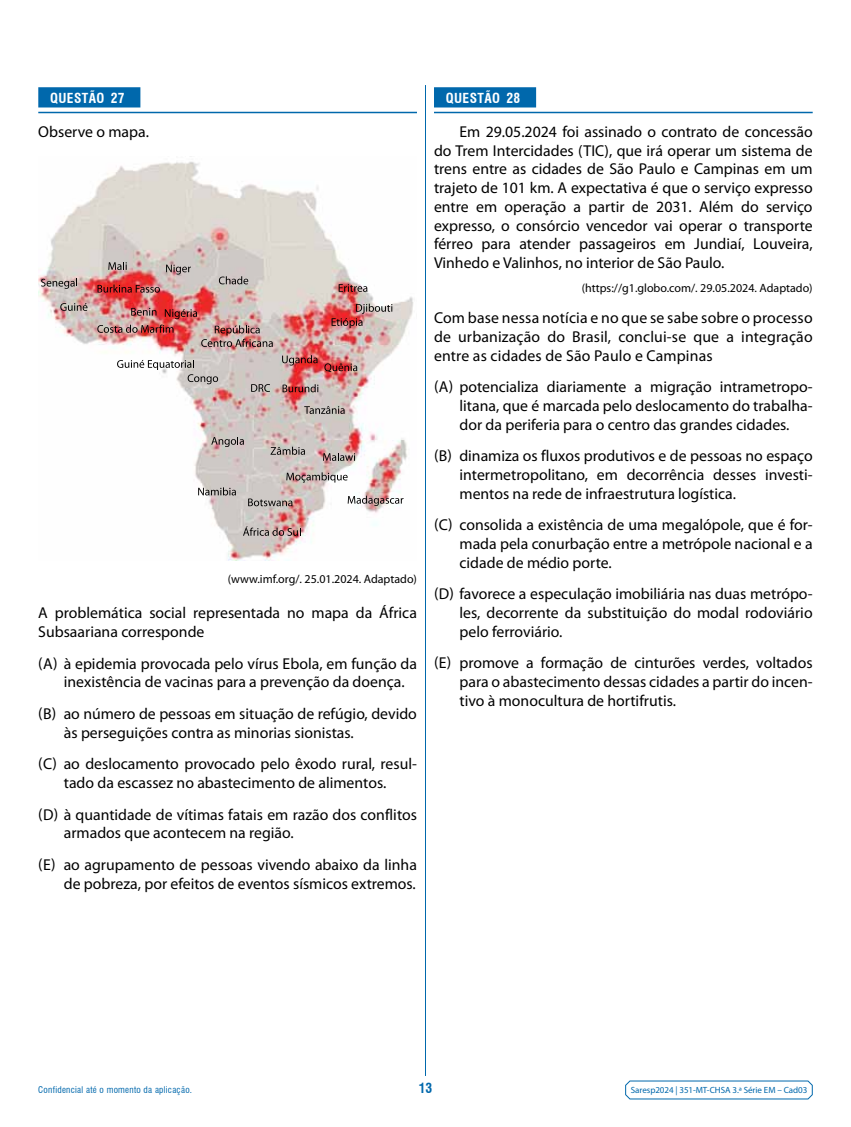
<style>
.page{position:relative;width:851px;height:1127px;background:#fff}
.page>*{position:absolute;margin:0;border:0;box-sizing:border-box;transform-origin:0 0}
.t1{font:15.75px/18.8px "Myriad Pro";color:#000;text-align:justify}
.t2{font:700 condensed 13.5px "Swiss 721 BT";letter-spacing:.03em;color:#fff}
.t3{font:700 condensed 13.5px "Swiss 721 BT";color:#0068ac}
.t4{font:12px "Myriad Pro";color:#000}
.t5{font:9px "Myriad Pro";letter-spacing:-.005em;color:#0068ac}
.t6{font:condensed 9px "Swiss 721 BT";letter-spacing:.03em;color:#0068ac}
</style>
<div class="page">
<svg style="left:625px;top:1080px;width:187px;height:20px"></svg>
<hr style="left:425px;top:85px;width:1px;height:991px;background:#0068ac">
<div style="left:434px;top:87px;width:102px;height:20px;background:#0068ac"></div>
<hr style="left:434px;top:112px;width:378px;height:1px;background:#0068ac">
<div style="left:38px;top:87px;width:102px;height:20px;background:#0068ac"></div>
<hr style="left:38px;top:112px;width:379px;height:1px;background:#0068ac">
<img style="left:38px;top:161px;width:376px;height:400px">
<svg style="left:219px;top:276px;width:29px;height:8px"></svg>
<svg style="left:60px;top:303px;width:27px;height:8px"></svg>
<svg style="left:97px;top:325px;width:76px;height:8px"></svg>
<img style="left:201px;top:325px;width:72px;height:22px">
<svg style="left:117px;top:360px;width:101px;height:24px"></svg>
<svg style="left:304px;top:406px;width:40px;height:8px"></svg>
<svg style="left:270px;top:447px;width:35px;height:8px"></svg>
<svg style="left:286px;top:472px;width:61px;height:11px"></svg>
<svg style="left:243px;top:526px;width:57px;height:10px"></svg>
<svg style="left:324px;top:363px;width:33px;height:9px"></svg>
<svg style="left:41px;top:278px;width:36px;height:11px"></svg>
<svg style="left:108px;top:262px;width:19px;height:8px"></svg>
<svg style="left:166px;top:265px;width:25px;height:10px"></svg>
<svg style="left:338px;top:284px;width:29px;height:8px"></svg>
<svg style="left:251px;top:384px;width:19px;height:8px"></svg>
<svg style="left:211px;top:437px;width:33px;height:10px"></svg>
<svg style="left:198px;top:487px;width:38px;height:8px"></svg>
<svg style="left:248px;top:498px;width:44px;height:8px"></svg>
<svg style="left:323px;top:453px;width:32px;height:8px"></svg>
<svg style="left:347px;top:496px;width:56px;height:10px"></svg>
<svg style="left:97px;top:284px;width:63px;height:9px"></svg>
<svg style="left:131px;top:308px;width:25px;height:8px"></svg>
<svg style="left:165px;top:309px;width:32px;height:10px"></svg>
<svg style="left:331px;top:304px;width:61px;height:24px"></svg>
<svg style="left:282px;top:355px;width:35px;height:10px"></svg>
<svg style="left:282px;top:384px;width:36px;height:8px"></svg>
<p class="t2" style="left:50px;top:90px;width:76px">QUESTÃO 27</p>
<p class="t1" style="left:38px;top:122px;width:112px">Observe o mapa.</p>
<p class="t4" style="left:228px;top:571px;width:191px">(www.imf.org/. 25.01.2024. Adaptado)</p>
<p class="t1" style="left:38px;top:603px;width:380px">A problemática social representada no mapa da África<br>Subsaariana corresponde</p>
<p class="t1" style="left:64px;top:654px;width:354px;text-indent:-26px">(A) à epidemia provocada pelo vírus Ebola, em função da inexistência de vacinas para a prevenção da doença.</p>
<p class="t1" style="left:64px;top:704px;width:354px;text-indent:-26px">(B) ao número de pessoas em situação de refúgio, devido às perseguições contra as minorias sionistas.</p>
<p class="t1" style="left:38px;top:754px;width:379px;text-align:center">(C) ao deslocamento provocado pelo êxodo rural, resul&shy;tado da escassez no abastecimento de alimentos.</p>
<p class="t1" style="left:64px;top:804px;width:354px;text-indent:-26px">(D) à quantidade de vítimas fatais em razão dos conflitos armados que acontecem na região.</p>
<p class="t1" style="left:38px;top:855px;width:380px;text-align:right">(E) ao agrupamento de pessoas vivendo abaixo da linha de pobreza, por efeitos de eventos sísmicos extremos.</p>
<p class="t2" style="left:446px;top:90px;width:76px">QUESTÃO 28</p>
<p class="t1" style="left:434px;top:122px;width:380px;text-indent:26px">Em 29.05.2024 foi assinado o contrato de concessão do Trem Intercidades (TIC), que irá operar um sistema de trens entre as cidades de São Paulo e Campinas em um trajeto de 101 km. A expectativa é que o serviço expresso entre em operação a partir de 2031. Além do serviço expresso, o consórcio vencedor vai operar o transporte férreo para atender passageiros em Jundiaí, Louveira, Vinhedo e Valinhos, no interior de São Paulo.</p>
<p class="t4" style="left:581px;top:280px;width:232px">(https://g1.globo.com/. 29.05.2024. Adaptado)</p>
<p class="t1" style="left:434px;top:308px;width:380px">Com base nessa notícia e no que se sabe sobre o processo de urbanização do Brasil, conclui-se que a integração entre as cidades de São Paulo e Campinas</p>
<p class="t1" style="left:459px;top:377px;width:354px;text-indent:-26px">(A) potencializa diariamente a migração intrametropo&shy;litana, que é marcada pelo deslocamento do trabalha&shy;dor da periferia para o centro das grandes cidades.</p>
<p class="t1" style="left:459px;top:446px;width:354px;text-indent:-26px">(B) dinamiza os fluxos produtivos e de pessoas no espaço intermetropolitano, em decorrência desses investi&shy;mentos na rede de infraestrutura logística.</p>
<p class="t1" style="left:459px;top:515px;width:354px;text-indent:-26px">(C) consolida a existência de uma megalópole, que é for&shy;mada pela conurbação entre a metrópole nacional e a cidade de médio porte.</p>
<p class="t1" style="left:459px;top:584px;width:354px;text-indent:-26px">(D) favorece a especulação imobiliária nas duas metrópo&shy;les, decorrente da substituição do modal rodoviário pelo ferroviário.</p>
<p class="t1" style="left:459px;top:653px;width:354px;text-indent:-26px">(E) promove a formação de cinturões verdes, voltados para o abastecimento dessas cidades a partir do incen&shy;tivo à monocultura de hortifrutis.</p>
<p class="t6" style="left:38px;top:1084px;width:155px">Confidencial até o momento da aplicação.</p>
<p class="t3" style="left:418px;top:1079px;width:15px">13</p>
<p class="t5" style="left:630px;top:1084px;width:178px">Saresp2024 | 351-MT-CHSA 3.ª Série EM – Cad03</p>
</div>
